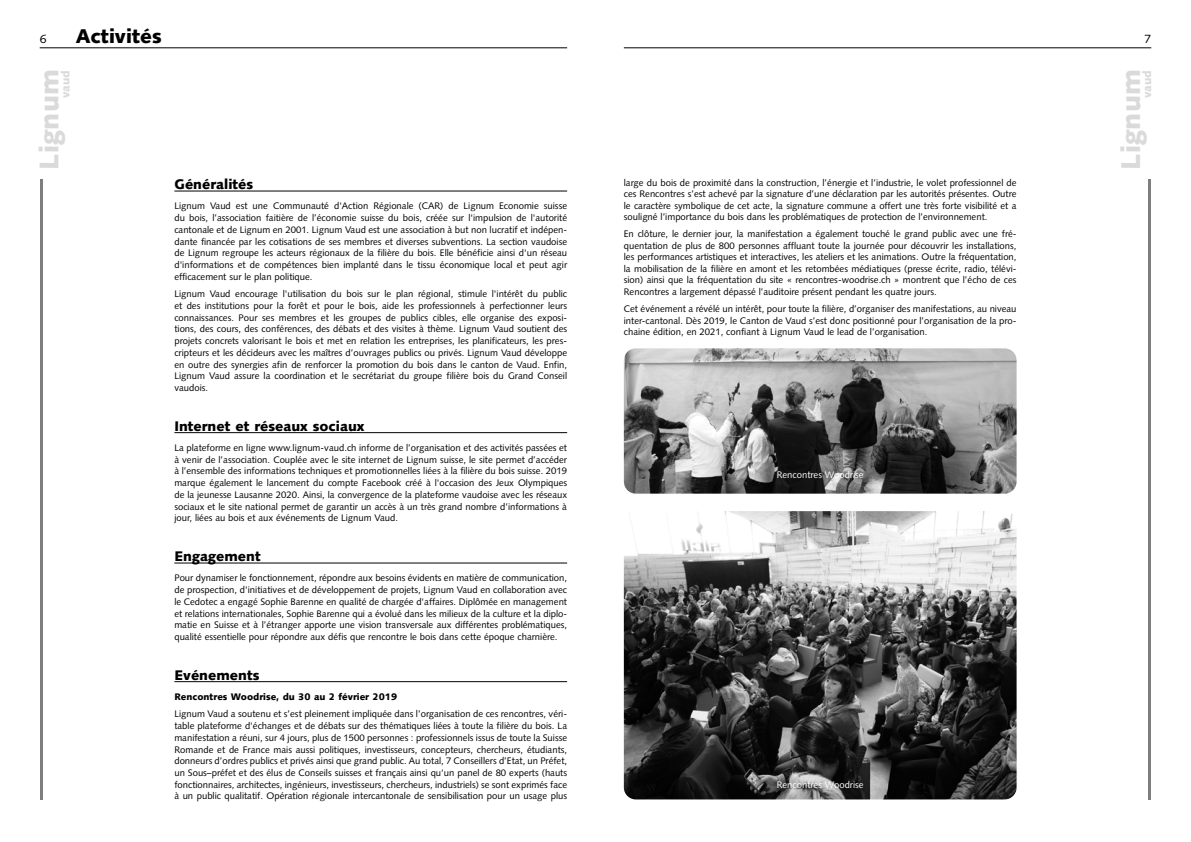
<style>
.page{position:relative;width:1191px;height:842px;background:#fff}
.page>*{position:absolute;margin:0;border:0;box-sizing:border-box;transform-origin:0 0}
.t1{font:900 27px "Syntax LT Std";color:#dadada}
.t2{font:900 20px "Syntax";color:#000}
.t3{font:900 14px "Syntax";color:#000}
.t4{font:12px "Syntax LT Std";color:#000}
.t5{font:900 11.6px "Syntax LT Std";color:#dadada}
.t6{font:9.5px/11.7px "Syntax LT Std";color:#000;text-align:justify}
.t7{font:900 9.5px "Syntax LT Std";color:#000}
.t8{font:9.5px "Syntax LT Std";color:#fff}
</style>
<div class="page">
<hr style="left:624px;top:48px;width:527px;height:1px;background:#000">
<hr style="left:1148px;top:179px;width:3px;height:620px;background:#7e7e7d">
<hr style="left:40px;top:48px;width:527px;height:1px;background:#000">
<hr style="left:40px;top:179px;width:3px;height:620px;background:#7e7e7d">
<hr style="left:174px;top:191px;width:393px;height:1px;background:#000">
<hr style="left:174px;top:432px;width:393px;height:1px;background:#000">
<hr style="left:174px;top:563px;width:393px;height:1px;background:#000">
<hr style="left:174px;top:681px;width:393px;height:1px;background:#000">
<img style="left:624px;top:511px;width:392px;height:288px">
<img style="left:624px;top:348px;width:392px;height:146px">
<p class="t4" style="left:40px;top:32px;width:8px">6</p>
<h2 class="t2" style="left:76px;top:25px;width:87px">Activités</h2>
<p class="t4" style="left:1144px;top:32px;width:8px">7</p>
<h1 class="t1" style="left:33px;top:170px;width:102px;rotate:-90deg">Lignum</h1>
<p class="t5" style="left:59px;top:98px;width:29px;rotate:-90deg">vaud</p>
<h1 class="t1" style="left:1114px;top:170px;width:102px;rotate:-90deg">Lignum</h1>
<p class="t5" style="left:1140px;top:98px;width:29px;rotate:-90deg">vaud</p>
<h3 class="t3" style="left:174px;top:176px;width:80px">Généralités</h3>
<p class="t6" style="left:174px;top:200px;width:394px">Lignum Vaud est une Communauté d'Action Régionale (CAR) de Lignum Economie suisse du bois, l’association faitière de l’économie suisse du bois, créée sur l'impulsion de l'autorité cantonale et de Lignum en 2001. Lignum Vaud est une association à but non lucratif et indépen&shy;dante financée par les cotisations de ses membres et diverses subventions. La section vaudoise de Lignum regroupe les acteurs régionaux de la filière du bois. Elle bénéficie ainsi d'un réseau d'informations et de compétences bien implanté dans le tissu économique local et peut agir efficacement sur le plan politique.</p>
<p class="t6" style="left:174px;top:288px;width:394px;text-align:left">Lignum Vaud encourage l'utilisation du bois sur le plan régional, stimule l'intérêt du public et des institutions pour la forêt et pour le bois, aide les professionnels à perfectionner leurs connaissances. Pour ses membres et les groupes de publics cibles, elle organise des exposi&shy;tions, des cours, des conférences, des débats et des visites à thème. Lignum Vaud soutient des projets concrets valorisant le bois et met en relation les entreprises, les planificateurs, les pres&shy;cripteurs et les décideurs avec les maîtres d’ouvrages publics ou privés. Lignum Vaud développe en outre des synergies afin de renforcer la promotion du bois dans le canton de Vaud. Enfin, Lignum Vaud assure la coordination et le secrétariat du groupe filière bois du Grand Conseil vaudois.</p>
<h3 class="t3" style="left:174px;top:418px;width:191px">Internet et réseaux sociaux</h3>
<p class="t6" style="left:174px;top:442px;width:394px">La plateforme en ligne www.lignum-vaud.ch informe de l’organisation et des activités passées et à venir de l’association. Couplée avec le site internet de Lignum suisse, le site permet d’accéder à l’ensemble des informations techniques et promotionnelles liées à la filière du bois suisse. 2019 marque également le lancement du compte Facebook créé à l'occasion des Jeux Olympiques de la jeunesse Lausanne 2020. Ainsi, la convergence de la plateforme vaudoise avec les réseaux sociaux et le site national permet de garantir un accès à un très grand nombre d’informations à jour, liées au bois et aux événements de Lignum Vaud.</p>
<h3 class="t3" style="left:174px;top:548px;width:88px">Engagement</h3>
<p class="t6" style="left:174px;top:572px;width:394px">Pour dynamiser le fonctionnement, répondre aux besoins évidents en matière de communication, de prospection, d'initiatives et de développement de projets, Lignum Vaud en collaboration avec le Cedotec a engagé Sophie Barenne en qualité de chargée d'affaires. Diplômée en management et relations internationales, Sophie Barenne qui a évolué dans les milieux de la culture et la diplo&shy;matie en Suisse et à l’étranger apporte une vision transversale aux différentes problématiques, qualité essentielle pour répondre aux défis que rencontre le bois dans cette époque charnière.</p>
<h3 class="t3" style="left:174px;top:666px;width:87px">Evénements</h3>
<p class="t7" style="left:174px;top:691px;width:224px">Rencontres Woodrise, du 30 au 2 février 2019</p>
<p class="t6" style="left:174px;top:708px;width:394px">Lignum Vaud a soutenu et s’est pleinement impliquée dans l’organisation de ces rencontres, véri&shy;table plateforme d'échanges et de débats sur des thématiques liées à toute la filière du bois. La manifestation a réuni, sur 4 jours, plus de 1500 personnes : professionnels issus de toute la Suisse Romande et de France mais aussi politiques, investisseurs, concepteurs, chercheurs, étudiants, donneurs d’ordres publics et privés ainsi que grand public. Au total, 7 Conseillers d’Etat, un Préfet, un Sous–préfet et des élus de Conseils suisses et français ainsi qu'un panel de 80 experts (hauts fonctionnaires, architectes, ingénieurs, investisseurs, chercheurs, industriels) se sont exprimés face à un public qualitatif. Opération régionale intercantonale de sensibilisation pour un usage plus</p>
<p class="t6" style="left:624px;top:177px;width:394px">large du bois de proximité dans la construction, l’énergie et l’industrie, le volet professionnel de ces Rencontres s’est achevé par la signature d’une déclaration par les autorités présentes. Outre le caractère symbolique de cet acte, la signature commune a offert une très forte visibilité et a souligné l’importance du bois dans les problématiques de protection de l’environnement.</p>
<p class="t6" style="left:624px;top:228px;width:394px">En clôture, le dernier jour, la manifestation a également touché le grand public avec une fré&shy;quentation de plus de 800 personnes affluant toute la journée pour découvrir les installations, les performances artistiques et interactives, les ateliers et les animations. Outre la fréquentation, la mobilisation de la filière en amont et les retombées médiatiques (presse écrite, radio, télévi&shy;sion) ainsi que la fréquentation du site « rencontres-woodrise.ch » montrent que l’écho de ces Rencontres a largement dépassé l’auditoire présent pendant les quatre jours.</p>
<p class="t6" style="left:624px;top:303px;width:394px">Cet événement a révélé un intérêt, pour toute la filière, d’organiser des manifestations, au niveau inter-cantonal. Dès 2019, le Canton de Vaud s’est donc positionné pour l’organisation de la pro&shy;chaine édition, en 2021, confiant à Lignum Vaud le lead de l’organisation.</p>
<p class="t8" style="left:776px;top:469px;width:88px">Rencontres Woodrise</p>
<p class="t8" style="left:776px;top:779px;width:88px">Rencontres Woodrise</p>
</div>
